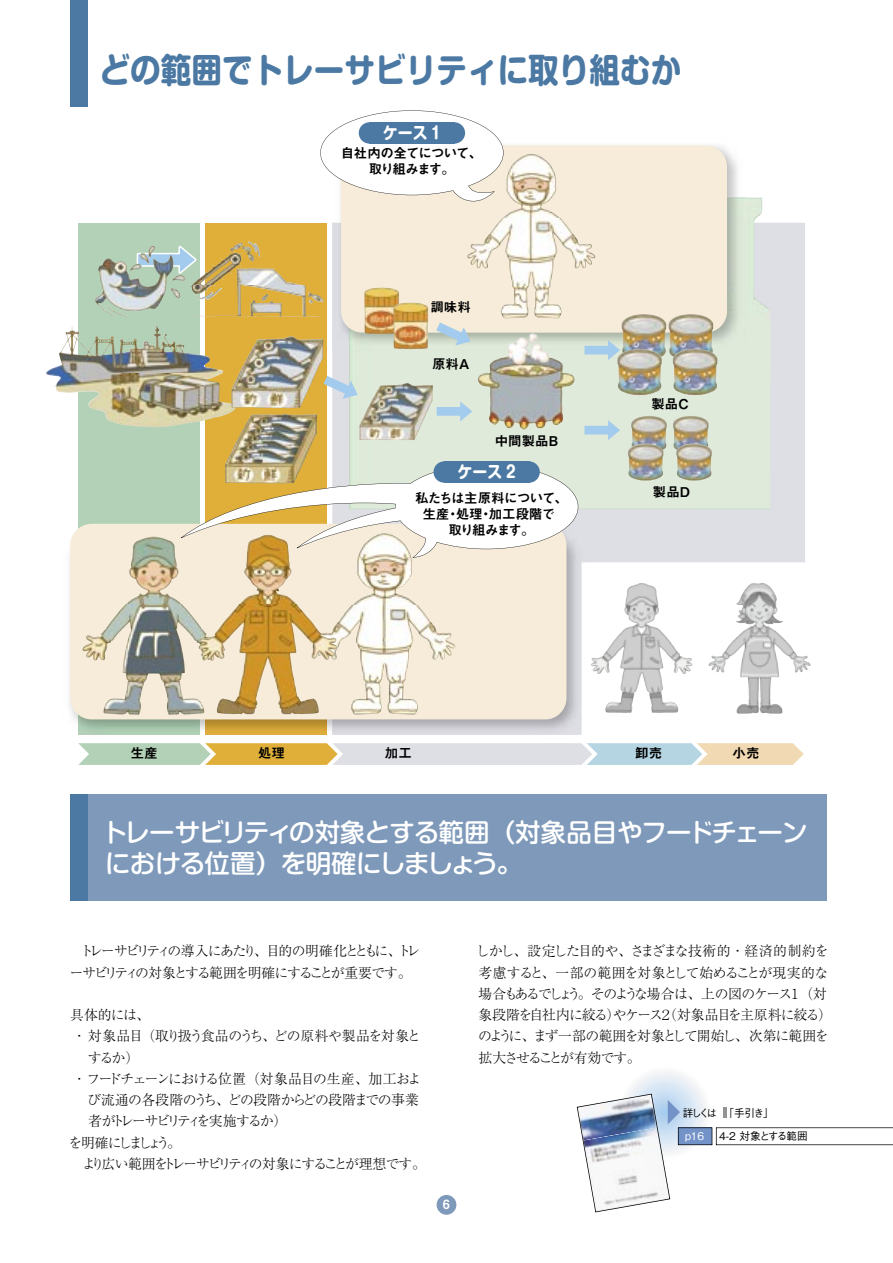
<style>
.page{position:relative;width:893px;height:1263px;background:#fff}
.page>*{position:absolute;margin:0;border:0;box-sizing:border-box;transform-origin:0 0}
.t1{font:700 34.05px "Shin M Go Pro";color:#4b79a3;scale:.9 1}
.t2{font:500 25.5px/30.6px "Shin M Go Pro";letter-spacing:-.04em;color:#fff}
.t3{font:700 16.5px "Shin M Go Pro";color:#fff;scale:.9 1}
.t4{font:300 13.8px/21.3px "Ryumin Pro";letter-spacing:-.095em;color:#000}
.t5{font:300 13.8px/21.3px "Ryumin Pro";letter-spacing:-.125em;color:#000}
.t6{font:300 13.8px "Ryumin Pro";letter-spacing:-.13em;color:#000}
.t7{font:300 13.8px "Ryumin Pro";letter-spacing:-.045em;color:#000}
.t8{font:300 13.8px "Ryumin Pro";letter-spacing:-.035em;color:#000}
.t9{font:300 13.8px "Ryumin Pro";letter-spacing:-.15em;color:#000}
.t10{font:300 13.8px "Ryumin Pro";letter-spacing:-.235em;color:#000}
.t11{font:13.5px/16.2px "Midashi Go Pro MB31";letter-spacing:-.055em;color:#000;text-align:center}
.t12{font:13.5px "Midashi Go Pro MB31";letter-spacing:-.03em;color:#000}
.t13{font:13.5px/16.2px "Midashi Go Pro MB31";letter-spacing:-.06em;color:#000;text-align:center}
.t14{font:12.75px "Midashi Go Pro MB31";color:#fff}
.t15{font:500 10.65px "Gothic BBB Pro";letter-spacing:-.12em;color:#000}
.t16{font:500 10.65px "Gothic BBB Pro";letter-spacing:-.145em;color:#000}
.t17{font:500 10.65px "Gothic BBB Pro";color:#fff}
</style>
<div class="page">
<svg style="left:205px;top:223px;width:122px;height:241px;background:#d0af5e"></svg>
<div style="left:78px;top:223px;width:122px;height:512px;background:#b2d1b7"></div>
<div style="left:332px;top:223px;width:473px;height:339px;background:#dedee5"></div>
<img style="left:349px;top:197px;width:422px;height:313px">
<img style="left:69px;top:557px;width:9px;height:164px">
<img style="left:581px;top:562px;width:4px;height:173px">
<img style="left:205px;top:719px;width:122px;height:16px">
<img style="left:78px;top:523px;width:122px;height:210px">
<img style="left:578px;top:523px;width:7px;height:39px">
<img style="left:332px;top:550px;width:249px;height:185px">
<svg style="left:70px;top:524px;width:496px;height:195px;background:#e2d5bb"></svg>
<img style="left:332px;top:223px;width:17px;height:129px">
<img style="left:349px;top:197px;width:397px;height:155px">
<div style="left:341px;top:146px;width:386px;height:187px;background:#f6ecd9;border-radius:21px"></div>
<img style="left:383px;top:558px;width:72px;height:156px">
<img style="left:762px;top:583px;width:49px;height:130px">
<img style="left:530px;top:154px;width:65px;height:164px">
<img style="left:478px;top:333px;width:97px;height:96px">
<img style="left:621px;top:314px;width:45px;height:46px">
<img style="left:668px;top:314px;width:45px;height:46px">
<img style="left:617px;top:349px;width:45px;height:46px">
<img style="left:673px;top:349px;width:44px;height:46px">
<img style="left:631px;top:416px;width:36px;height:37px">
<img style="left:673px;top:416px;width:36px;height:37px">
<img style="left:628px;top:444px;width:35px;height:36px">
<img style="left:676px;top:444px;width:36px;height:36px">
<img style="left:55px;top:325px;width:180px;height:102px">
<img style="left:225px;top:414px;width:92px;height:50px">
<svg style="left:320px;top:110px;width:183px;height:97px"></svg>
<svg style="left:181px;top:464px;width:397px;height:94px"></svg>
<svg style="left:78px;top:743px;width:726px;height:22px;background:#d5d3bb"></svg>
<img style="left:364px;top:288px;width:35px;height:46px">
<img style="left:393px;top:303px;width:35px;height:46px">
<svg style="left:584px;top:420px;width:36px;height:20px"></svg>
<svg style="left:437px;top:401px;width:35px;height:20px"></svg>
<svg style="left:584px;top:340px;width:36px;height:20px"></svg>
<svg style="left:181px;top:246px;width:9px;height:27px"></svg>
<img style="left:95px;top:246px;width:86px;height:70px">
<svg style="left:436px;top:322px;width:34px;height:23px"></svg>
<svg style="left:324px;top:376px;width:34px;height:23px"></svg>
<img style="left:190px;top:241px;width:70px;height:55px">
<div style="left:369px;top:122px;width:85px;height:22px;background:#4b79a3"></div>
<div style="left:359px;top:122px;width:21px;height:22px;background:#4b79a3;border-radius:50%"></div>
<div style="left:444px;top:122px;width:21px;height:22px;background:#4b79a3;border-radius:50%"></div>
<div style="left:444px;top:461px;width:85px;height:22px;background:#4b79a3"></div>
<div style="left:433px;top:461px;width:22px;height:22px;background:#4b79a3;border-radius:50%"></div>
<div style="left:518px;top:461px;width:22px;height:22px;background:#4b79a3;border-radius:50%"></div>
<svg style="left:618px;top:1066px;width:93px;height:92px"></svg>
<div style="left:70px;top:794px;width:757px;height:107px;background:#7e99ba"></div>
<div style="left:70px;top:794px;width:17px;height:107px;background:#4b79a3"></div>
<svg style="left:577px;top:1094px;width:316px;height:118px"></svg>
<hr style="left:723px;top:1108px;width:4px;height:10px;background:#939393">
<div style="left:437px;top:1195px;width:19px;height:20px;background:#7e99ba;border-radius:50%"></div>
<div style="left:70px;top:0;width:17px;height:106px;background:#4b79a3"></div>
<h1 class="t1" style="left:100px;top:43px;width:648px">どの範囲でトレーサビリティに取り組むか</h1>
<p class="t3" style="left:383px;top:119px;width:66px">ケース 1</p>
<p class="t13" style="left:341px;top:143px;width:143px">自社内の全てについて、取り組みます。</p>
<p class="t12" style="left:430px;top:296px;width:42px">調味料</p>
<p class="t12" style="left:432px;top:353px;width:39px">原料A</p>
<p class="t12" style="left:495px;top:430px;width:65px">中間製品B</p>
<p class="t3" style="left:458px;top:458px;width:66px">ケース 2</p>
<p class="t11" style="left:415px;top:488px;width:154px">私たちは主原料について、生産・処理・加工段階で<br>取り組みます。</p>
<p class="t12" style="left:651px;top:393px;width:39px">製品C</p>
<p class="t12" style="left:653px;top:481px;width:39px">製品D</p>
<p class="t12" style="left:131px;top:742px;width:28px">生産</p>
<p class="t12" style="left:258px;top:742px;width:28px">処理</p>
<p class="t12" style="left:385px;top:742px;width:28px">加工</p>
<p class="t12" style="left:635px;top:742px;width:28px">卸売</p>
<p class="t12" style="left:732px;top:742px;width:28px">小売</p>
<h2 class="t2" style="left:102px;top:814px;width:707px">トレーサビリティの対象とする範囲（対象品目やフードチェーンにおける位置）を明確にしましょう。</h2>
<p class="t5" style="left:70px;top:939px;width:352px">　トレーサビリティの導入にあたり、目的の明確化とともに、トレーサビリティの対象とする範囲を明確にすることが重要です。</p>
<p class="t4" style="left:70px;top:1003px;width:81px">具体的には、</p>
<p class="t7" style="left:72px;top:1025px;width:350px">・対象品目（取り扱う食品のうち、どの原料や製品を対象と</p>
<p class="t4" style="left:88px;top:1046px;width:53px">するか）</p>
<p class="t4" style="left:72px;top:1067px;width:350px">・フードチェーンにおける位置（対象品目の生産、加工およ</p>
<p class="t8" style="left:87px;top:1089px;width:333px">び流通の各段階のうち、どの段階からどの段階までの事業</p>
<p class="t9" style="left:88px;top:1110px;width:201px">者がトレーサビリティを実施するか）</p>
<p class="t10" style="left:69px;top:1132px;width:114px">を明確にしましょう。</p>
<p class="t6" style="left:70px;top:1153px;width:357px">　より広い範囲をトレーサビリティの対象にすることが理想です。</p>
<p class="t14" style="left:443px;top:1194px;width:9px">6</p>
<p class="t4" style="left:476px;top:939px;width:358px">しかし、設定した目的や、さまざまな技術的・経済的制約を考慮すると、一部の範囲を対象として始めることが現実的な場合もあるでしょう。そのような場合は、上の図のケース１（対象段階を自社内に絞る）やケース２（対象品目を主原料に絞る）のように、まず一部の範囲を対象として開始し、次第に範囲を拡大させることが有効です。</p>
<p class="t16" style="left:683px;top:1104px;width:36px">詳しくは</p>
<p class="t16" style="left:723px;top:1105px;width:52px">「手引き」</p>
<p class="t17" style="left:683px;top:1127px;width:23px">ｐ16</p>
<p class="t15" style="left:719px;top:1127px;width:90px">4-2 対象とする範囲</p>
</div>
